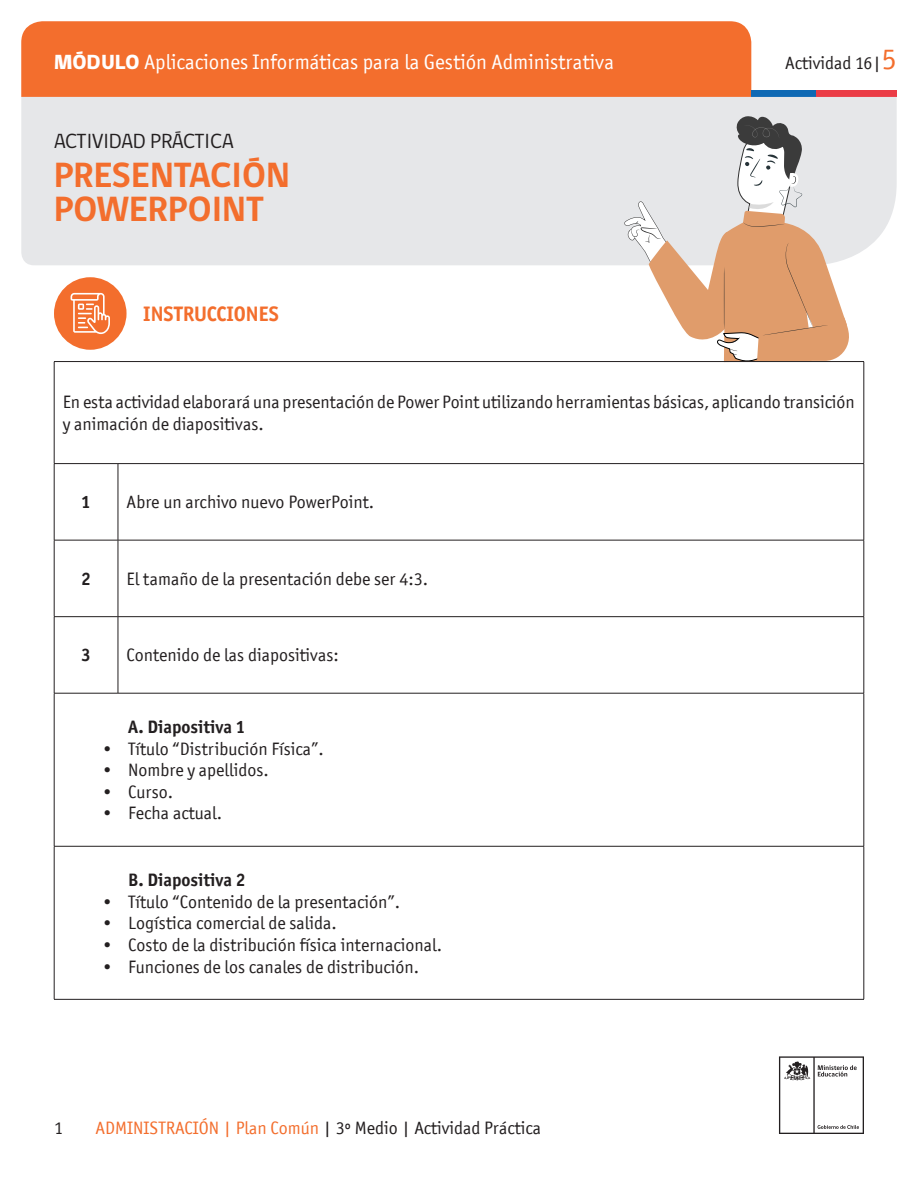
<style>
.page{position:relative;width:918px;height:1188px;background:#fff}
.page>*{position:absolute;margin:0;border:0;box-sizing:border-box;transform-origin:0 0}
.t1{font:700 36px "gob CL";color:#f36e2d}
.t2{font:21px "Officina San ITC";color:#fff}
.t3{font:21px "gob CL";color:#231f20}
.t4{font:700 21px "Officina San ITC";color:#f36e2d}
.t5{font:18px/21.6px "Officina San ITC";color:#231f20}
.t6{font:700 18px "Officina San ITC";color:#231f20}
.s1{font-family:"gob CL";font-weight:800}
.s2{font-size:30px;color:#f36e2d}
.s3{color:#f36e2d}
</style>
<div class="page">
<svg style="left:779px;top:1056px;width:85px;height:78px"></svg>
<div style="left:21px;top:21px;width:730px;height:76px;background:#f36e2d"></div>
<div style="left:751px;top:90px;width:65px;height:7px;background:#0f69b4"></div>
<div style="left:816px;top:90px;width:81px;height:7px;background:#eb3c46"></div>
<div style="left:21px;top:97px;width:876px;height:168px;background:#e6e7e9"></div>
<svg style="left:624px;top:116px;width:227px;height:245px"></svg>
<svg style="left:119px;top:464px;width:745px;height:229px"></svg>
<hr style="left:54px;top:361px;width:64px;height:1px;background:#231f20">
<hr style="left:54px;top:362px;width:1px;height:101px;background:#231f20">
<hr style="left:118px;top:361px;width:746px;height:1px;background:#231f20">
<hr style="left:864px;top:362px;width:1px;height:101px;background:#231f20">
<hr style="left:54px;top:463px;width:64px;height:1px;background:#231f20">
<hr style="left:54px;top:464px;width:1px;height:76px;background:#231f20">
<hr style="left:118px;top:463px;width:746px;height:1px;background:#231f20">
<hr style="left:118px;top:464px;width:1px;height:76px;background:#231f20">
<hr style="left:864px;top:464px;width:1px;height:76px;background:#231f20">
<hr style="left:54px;top:540px;width:64px;height:1px;background:#231f20">
<hr style="left:54px;top:540px;width:1px;height:76px;background:#231f20">
<hr style="left:118px;top:540px;width:746px;height:1px;background:#231f20">
<hr style="left:118px;top:540px;width:1px;height:76px;background:#231f20">
<hr style="left:864px;top:540px;width:1px;height:76px;background:#231f20">
<hr style="left:54px;top:616px;width:64px;height:1px;background:#231f20">
<hr style="left:54px;top:617px;width:1px;height:76px;background:#231f20">
<hr style="left:118px;top:616px;width:746px;height:1px;background:#231f20">
<hr style="left:118px;top:617px;width:1px;height:76px;background:#231f20">
<hr style="left:864px;top:617px;width:1px;height:76px;background:#231f20">
<hr style="left:54px;top:693px;width:64px;height:1px;background:#231f20">
<hr style="left:54px;top:693px;width:1px;height:153px;background:#231f20">
<hr style="left:118px;top:693px;width:746px;height:1px;background:#231f20">
<hr style="left:864px;top:693px;width:1px;height:153px;background:#231f20">
<hr style="left:54px;top:846px;width:64px;height:1px;background:#231f20">
<hr style="left:54px;top:846px;width:1px;height:153px;background:#231f20">
<hr style="left:118px;top:846px;width:746px;height:1px;background:#231f20">
<hr style="left:864px;top:846px;width:1px;height:153px;background:#231f20">
<hr style="left:54px;top:999px;width:64px;height:1px;background:#231f20">
<hr style="left:118px;top:999px;width:746px;height:1px;background:#231f20">
<div style="left:54px;top:277px;width:73px;height:73px;background:#f36e2d;border-radius:50%"></div>
<svg style="left:71px;top:293px;width:39px;height:41px"></svg>
<p class="t2" style="left:54px;top:50px;width:562px"><span class="s1">MÓDULO</span> Aplicaciones Informáticas para la Gestión Administrativa</p>
<p class="t5" style="left:785px;top:52px;width:113px">Actividad 16|<span class="s2">5</span></p>
<p class="t3" style="left:54px;top:127px;width:181px">ACTIVIDAD PRÁCTICA</p>
<p class="t1" style="left:54px;top:150px;width:238px">PRESENTACIÓN</p>
<p class="t1" style="left:54px;top:185px;width:212px">POWERPOINT</p>
<p class="t4" style="left:143px;top:301px;width:137px">INSTRUCCIONES</p>
<p class="t5" style="left:63px;top:391px;width:794px">En esta actividad elaborará una presentación de Power Point utilizando herramientas básicas, aplicando transición y animación de diapositivas.</p>
<p class="t6" style="left:81px;top:491px;width:11px">1</p>
<p class="t5" style="left:126px;top:491px;width:249px">Abre un archivo nuevo PowerPoint.</p>
<p class="t6" style="left:81px;top:568px;width:11px">2</p>
<p class="t5" style="left:126px;top:568px;width:303px">El tamaño de la presentación debe ser 4:3.</p>
<p class="t6" style="left:81px;top:644px;width:11px">3</p>
<p class="t5" style="left:126px;top:644px;width:214px">Contenido de las diapositivas:</p>
<p class="t6" style="left:128px;top:716px;width:119px">A. Diapositiva 1</p>
<p class="t5" style="left:101px;top:738px;width:224px">• Título “Distribución Física”.</p>
<p class="t5" style="left:101px;top:759px;width:169px">• Nombre y apellidos.</p>
<p class="t5" style="left:101px;top:781px;width:73px">• Curso.</p>
<p class="t5" style="left:101px;top:802px;width:122px">• Fecha actual.</p>
<p class="t6" style="left:128px;top:869px;width:119px">B. Diapositiva 2</p>
<p class="t5" style="left:101px;top:891px;width:300px">• Título “Contenido de la presentación”.</p>
<p class="t5" style="left:101px;top:912px;width:237px">• Logística comercial de salida.</p>
<p class="t5" style="left:101px;top:934px;width:342px">• Costo de la distribución física internacional.</p>
<p class="t5" style="left:101px;top:956px;width:319px">• Funciones de los canales de distribución.</p>
<p class="t5" style="left:54px;top:1117px;width:10px">1</p>
<p class="t5" style="left:95px;top:1117px;width:447px"><span class="s3">ADMINISTRACIÓN | Plan Común</span> | 3º Medio | Actividad Práctica</p>
</div>
